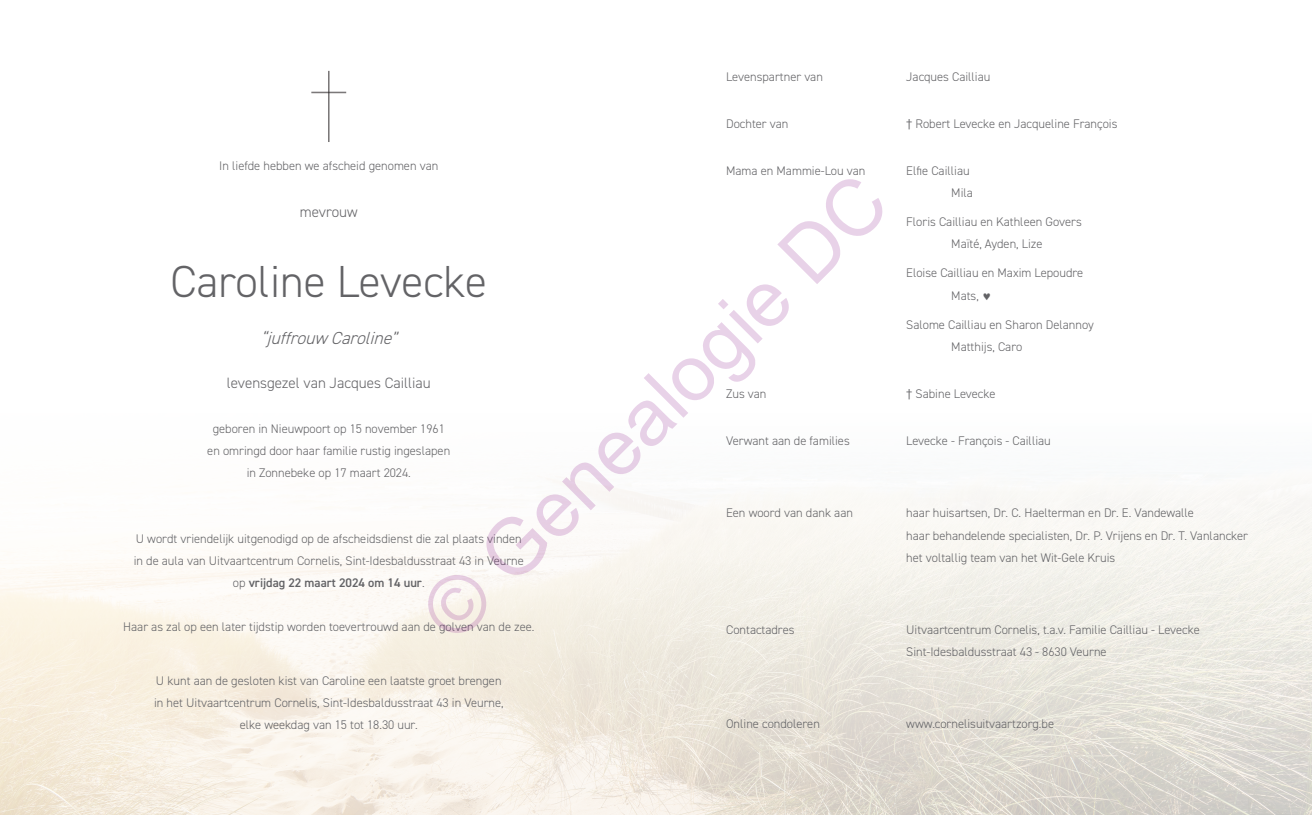
<style>
.page{position:relative;width:1312px;height:815px;background:#fff}
.page>*{position:absolute;margin:0;border:0;box-sizing:border-box;transform-origin:0 0}
.t1{font:78.5px "Arial";color:rgb(128 0 128/.18)}
.t2{font:300 45px "DIN2014";color:#636366}
.t3{font:italic 300 17.5px "DIN2014";color:#636366}
.t4{font:300 15px "DIN2014";color:#636366}
.t5{font:300 12.5px "DIN2014";color:#636366}
.t6{font:600 12.5px "DIN2014";color:#636366}
.s1{font-family:"Avant Garde IT Cby BT";font-weight:400}
.s2{font-weight:300}
</style>
<div class="page">
<img style="left:0;top:485px;width:1311px;height:330px">
<hr style="left:328px;top:71px;width:1px;height:71px;background:#231f20">
<hr style="left:311px;top:92px;width:35px;height:1px;background:#231f20">
<p class="t5" style="left:726px;top:69px;width:98px">Levenspartner van</p>
<p class="t5" style="left:906px;top:69px;width:86px">Jacques Cailliau</p>
<p class="t5" style="left:726px;top:116px;width:64px">Dochter van</p>
<p class="t5" style="left:906px;top:116px;width:213px"><span class="s1">†</span> Robert Levecke en Jacqueline François</p>
<p class="t5" style="left:726px;top:163px;width:141px">Mama en Mammie-Lou van</p>
<p class="t5" style="left:906px;top:163px;width:65px">Elfie Cailliau</p>
<p class="t5" style="left:951px;top:185px;width:23px">Mila</p>
<p class="t5" style="left:906px;top:214px;width:177px">Floris Cailliau en Kathleen Govers</p>
<p class="t5" style="left:951px;top:236px;width:93px">Maïté, Ayden, Lize</p>
<p class="t5" style="left:906px;top:266px;width:178px">Eloise Cailliau en Maxim Lepoudre</p>
<p class="t5" style="left:951px;top:288px;width:42px">Mats, ♥</p>
<p class="t5" style="left:906px;top:317px;width:189px">Salome Cailliau en Sharon Delannoy</p>
<p class="t5" style="left:951px;top:339px;width:72px">Matthijs, Caro</p>
<p class="t5" style="left:726px;top:386px;width:42px">Zus van</p>
<p class="t5" style="left:906px;top:386px;width:91px"><span class="s1">†</span> Sabine Levecke</p>
<p class="t5" style="left:726px;top:433px;width:125px">Verwant aan de families</p>
<p class="t5" style="left:906px;top:433px;width:146px">Levecke - François - Cailliau</p>
<p class="t5" style="left:219px;top:158px;width:220px">In liefde hebben we afscheid genomen van</p>
<p class="t4" style="left:300px;top:203px;width:59px">mevrouw</p>
<h1 class="t1" style="left:399px;top:587px;width:618px;rotate:-45deg">© Genealogie DC</h1>
<p class="t2" style="left:170px;top:254px;width:318px">Caroline Levecke</p>
<p class="t3" style="left:260px;top:328px;width:143px">“juffrouw Caroline”</p>
<p class="t4" style="left:227px;top:374px;width:205px">levensgezel van Jacques Cailliau</p>
<p class="t5" style="left:213px;top:421px;width:233px">geboren in Nieuwpoort op 15 november 1961</p>
<p class="t5" style="left:207px;top:443px;width:244px">en omringd door haar familie rustig ingeslapen</p>
<p class="t5" style="left:247px;top:465px;width:166px">in Zonnebeke op 17 maart 2024.</p>
<p class="t5" style="left:726px;top:506px;width:128px">Een woord van dank aan</p>
<p class="t5" style="left:906px;top:506px;width:289px">haar huisartsen, Dr. C. Haelterman en Dr. E. Vandewalle</p>
<p class="t5" style="left:906px;top:528px;width:343px">haar behandelende specialisten, Dr. P. Vrijens en Dr. T. Vanlancker</p>
<p class="t5" style="left:906px;top:550px;width:210px">het voltallig team van het Wit-Gele Kruis</p>
<p class="t5" style="left:136px;top:531px;width:387px">U wordt vriendelijk uitgenodigd op de afscheidsdienst die zal plaats vinden</p>
<p class="t5" style="left:134px;top:553px;width:391px">in de aula van Uitvaartcentrum Cornelis, Sint-Idesbaldusstraat 43 in Veurne</p>
<p class="t6" style="left:233px;top:575px;width:193px"><span class="s2">op</span> vrijdag 22 maart 2024 om 14 uur<span class="s2">.</span></p>
<p class="t5" style="left:123px;top:620px;width:412px">Haar as zal op een later tijdstip worden toevertrouwd aan de golven van de zee.</p>
<p class="t5" style="left:726px;top:622px;width:70px">Contactadres</p>
<p class="t5" style="left:906px;top:622px;width:295px">Uitvaartcentrum Cornelis, t.a.v. Familie Cailliau - Levecke</p>
<p class="t5" style="left:906px;top:644px;width:202px">Sint-Idesbaldusstraat 43 - 8630 Veurne</p>
<p class="t5" style="left:156px;top:673px;width:347px">U kunt aan de gesloten kist van Caroline een laatste groet brengen</p>
<p class="t5" style="left:154px;top:695px;width:351px">in het Uitvaartcentrum Cornelis, Sint-Idesbaldusstraat 43 in Veurne,</p>
<p class="t5" style="left:240px;top:717px;width:180px">elke weekdag van 15 tot 18.30 uur.</p>
<p class="t5" style="left:726px;top:716px;width:95px">Online condoleren</p>
<p class="t5" style="left:906px;top:716px;width:149px">www.cornelisuitvaartzorg.be</p>
</div>
